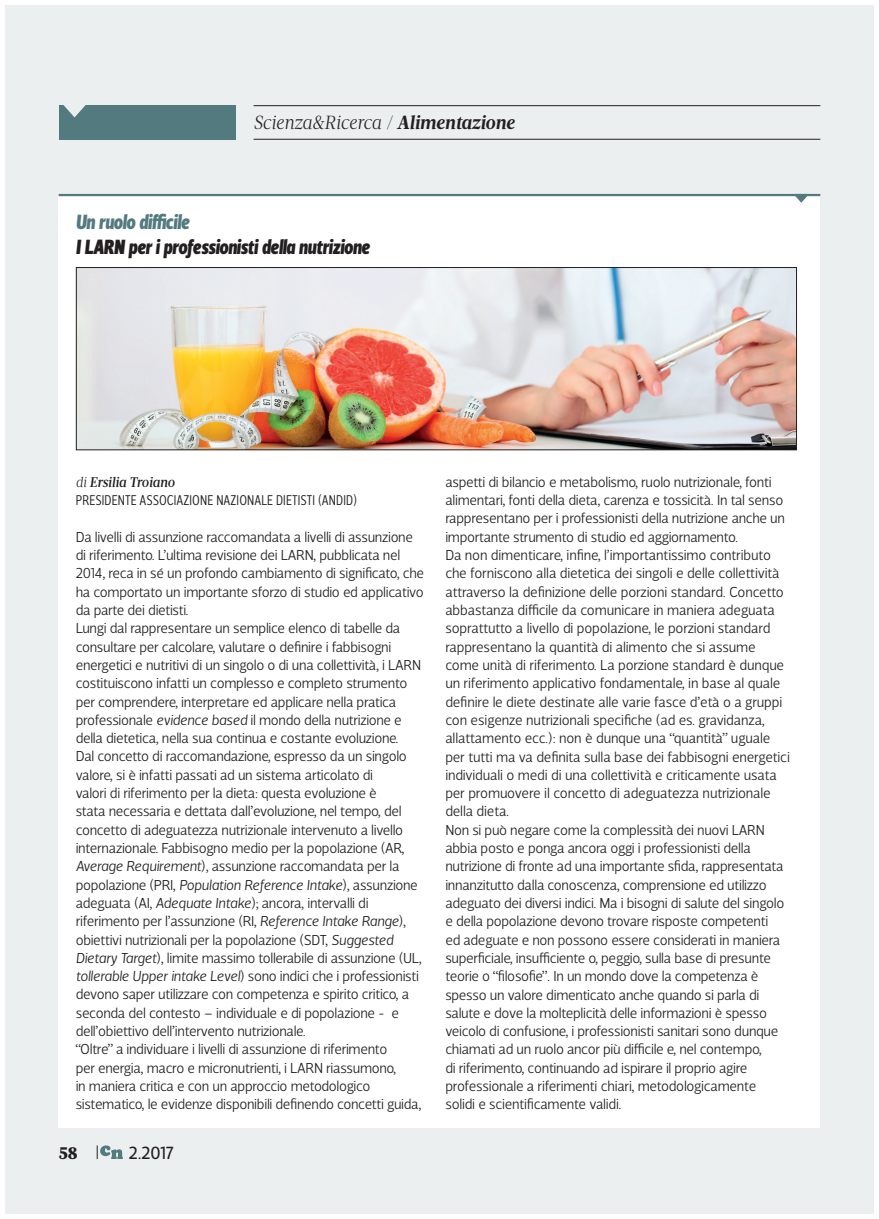
<style>
.page{position:relative;width:879px;height:1219px;background:#fff}
.page>*{position:absolute;margin:0;border:0;box-sizing:border-box;transform-origin:0 0}
.t1{font:italic 900 21px/25.2px "Velino Sans Condensed";letter-spacing:-.01em;color:#231f20}
.t2{font:italic 300 19.5px "Velino Text";letter-spacing:-.005em;color:#231f20}
.t3{font:18px "Velino Sans";color:#231f20}
.t4{font:800 18px "Acta";color:#231f20}
.t5{font:300 14.7px/18.3px "Velino Sans";letter-spacing:-.02em;color:#231f20}
.t6{font:300 14.4px/18.3px "Velino Sans Condensed";letter-spacing:.005em;color:#231f20}
.s1{font-weight:700}
.s2{color:#537a7f}
.s3{font-family:"Velino Text";font-style:italic}
.s4{font-family:"Velino Text";font-weight:500;font-style:italic}
.s5{font-style:italic}
</style>
<div class="page">
<div style="left:5px;top:5px;width:868px;height:1208px;background:#ebeff0"></div>
<hr style="left:253px;top:105px;width:567px;height:1px;background:#231f20">
<hr style="left:253px;top:139px;width:567px;height:1px;background:#231f20">
<svg style="left:97px;top:1145px;width:26px;height:14px"></svg>
<div style="left:59px;top:105px;width:176px;height:34px;background:#537a7f"></div>
<svg style="left:63px;top:105px;width:23px;height:12px"></svg>
<div style="left:59px;top:196px;width:761px;height:931px;background:#fff"></div>
<hr style="left:59px;top:194px;width:761px;height:2px;background:#537a7f">
<svg style="left:793px;top:196px;width:16px;height:7px"></svg>
<img style="left:78px;top:269px;width:716px;height:179px">
<div style="left:76px;top:267px;width:720px;height:183px;border:1px solid #231f20"></div>
<p class="t2" style="left:253px;top:111px;width:262px">Scienza&amp;Ricerca / <span class="s1">Alimentazione</span></p>
<p class="t1" style="left:76px;top:209px;width:295px"><span class="s2">Un ruolo difficile<br></span>I LARN per i professionisti della nutrizione</p>
<p class="t6" style="left:76px;top:473px;width:260px"><span class="s3">di</span> <span class="s4">Ersilia Troiano<br></span>PRESIDENTE ASSOCIAZIONE NAZIONALE DIETISTI (ANDID</p>
<p class="t6" style="left:353px;top:491px;width:5px">)</p>
<p class="t5" style="left:76px;top:528px;width:350px">Da livelli di assunzione raccomandata a livelli di assunzione di riferimento. L’ultima revisione dei LARN, pubblicata nel 2014, reca in sé un profondo cambiamento di significato, che ha comportato un importante sforzo di studio ed applicativo da parte dei dietisti.<br>Lungi dal rappresentare un semplice elenco di tabelle da consultare per calcolare, valutare o definire i fabbisogni energetici e nutritivi di un singolo o di una collettività, i LARN costituiscono infatti un complesso e completo strumento per comprendere, interpretare ed applicare nella pratica professionale <span class="s5">evidence based</span> il mondo della nutrizione e della dietetica, nella sua continua e costante evoluzione.<br>Dal concetto di raccomandazione, espresso da un singolo valore, si è infatti passati ad un sistema articolato di<br>valori di riferimento per la dieta: questa evoluzione è<br>stata necessaria e dettata dall’evoluzione, nel tempo, del concetto di adeguatezza nutrizionale intervenuto a livello internazionale. Fabbisogno medio per la popolazione (AR, <span class="s5">Average Requirement</span>), assunzione raccomandata per la popolazione (PRI, <span class="s5">Population Reference Intake</span>), assunzione adeguata (AI, <span class="s5">Adequate Intake</span>); ancora, intervalli di riferimento per l’assunzione (RI, <span class="s5">Reference Intake Range</span>), obiettivi nutrizionali per la popolazione (SDT, <span class="s5">Suggested Dietary Target</span>), limite massimo tollerabile di assunzione (UL, <span class="s5">tollerable Upper intake Level</span>) sono indici che i professionisti devono saper utilizzare con competenza e spirito critico, a seconda del contesto – individuale e di popolazione - e dell’obiettivo dell’intervento nutrizionale.<br>“Oltre” a individuare i livelli di assunzione di riferimento<br>per energia, macro e micronutrienti, i LARN riassumono,<br>in maniera critica e con un approccio metodologico sistematico, le evidenze disponibili definendo concetti guida,</p>
<p class="t4" style="left:59px;top:1141px;width:21px">58</p>
<p class="t3" style="left:129px;top:1142px;width:47px">2.2017</p>
<p class="t5" style="left:445px;top:473px;width:346px">aspetti di bilancio e metabolismo, ruolo nutrizionale, fonti alimentari, fonti della dieta, carenza e tossicità. In tal senso rappresentano per i professionisti della nutrizione anche un importante strumento di studio ed aggiornamento.<br>Da non dimenticare, infine, l’importantissimo contributo che forniscono alla dietetica dei singoli e delle collettività attraverso la definizione delle porzioni standard. Concetto abbastanza difficile da comunicare in maniera adeguata soprattutto a livello di popolazione, le porzioni standard rappresentano la quantità di alimento che si assume come unità di riferimento. La porzione standard è dunque un riferimento applicativo fondamentale, in base al quale definire le diete destinate alle varie fasce d’età o a gruppi con esigenze nutrizionali specifiche (ad es. gravidanza, allattamento ecc.): non è dunque una “quantità” uguale per tutti ma va definita sulla base dei fabbisogni energetici individuali o medi di una collettività e criticamente usata per promuovere il concetto di adeguatezza nutrizionale della dieta.<br>Non si può negare come la complessità dei nuovi LARN abbia posto e ponga ancora oggi i professionisti della nutrizione di fronte ad una importante sfida, rappresentata innanzitutto dalla conoscenza, comprensione ed utilizzo adeguato dei diversi indici. Ma i bisogni di salute del singolo e della popolazione devono trovare risposte competenti<br>ed adeguate e non possono essere considerati in maniera superficiale, insufficiente o, peggio, sulla base di presunte teorie o “filosofie”. In un mondo dove la competenza è spesso un valore dimenticato anche quando si parla di salute e dove la molteplicità delle informazioni è spesso veicolo di confusione, i professionisti sanitari sono dunque chiamati ad un ruolo ancor più difficile e, nel contempo,<br>di riferimento, continuando ad ispirare il proprio agire professionale a riferimenti chiari, metodologicamente<br>solidi e scientificamente validi.</p>
</div>
